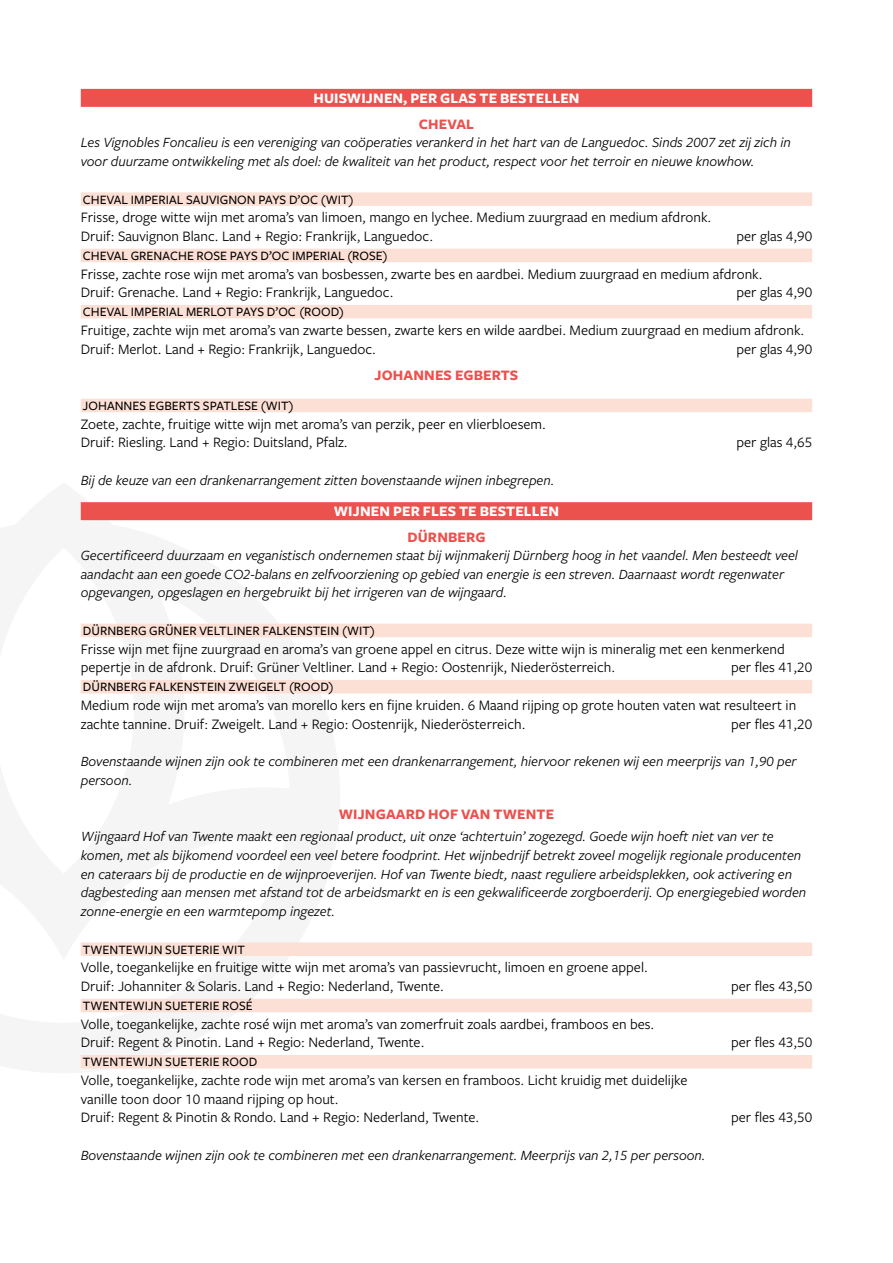
<style>
.page{position:relative;width:893px;height:1263px;background:#fff}
.page>*{position:absolute;margin:0;border:0;box-sizing:border-box;transform-origin:0 0}
.t1{font:15px/18.8px "Freight Sans Pro";color:#000}
.t2{font:700 15px "Freight Sans";letter-spacing:.01em;color:#fff}
.t3{font:700 15px "Freight Sans";letter-spacing:.01em;color:#eb514d}
.t4{font:italic 14.7px/18.8px "Freight Sans Pro";color:#000}
.t5{font:13.35px "Freight Sans Medium SC";letter-spacing:.005em;color:#000}
</style>
<div class="page">
<svg style="left:80px;top:502px;width:260px;height:567px"></svg>
<div style="left:81px;top:89px;width:731px;height:18px;background:#eb514d"></div>
<div style="left:81px;top:192px;width:731px;height:14px;background:#fcdfd5"></div>
<div style="left:81px;top:249px;width:731px;height:13px;background:#fcdfd5"></div>
<div style="left:81px;top:305px;width:731px;height:13px;background:#fcdfd5"></div>
<div style="left:81px;top:399px;width:731px;height:13px;background:#fcdfd5"></div>
<div style="left:81px;top:502px;width:731px;height:18px;background:#eb514d"></div>
<div style="left:81px;top:624px;width:731px;height:13px;background:#fcdfd5"></div>
<div style="left:81px;top:680px;width:731px;height:13px;background:#fcdfd5"></div>
<div style="left:81px;top:942px;width:731px;height:14px;background:#fcdfd5"></div>
<div style="left:81px;top:999px;width:731px;height:13px;background:#fcdfd5"></div>
<div style="left:81px;top:1055px;width:731px;height:13px;background:#fcdfd5"></div>
<p class="t2" style="left:313px;top:90px;width:268px">HUISWIJNEN, PER GLAS TE BESTELLEN</p>
<p class="t3" style="left:419px;top:116px;width:57px">CHEVAL</p>
<p class="t4" style="left:81px;top:133px;width:712px">Les Vignobles Foncalieu is een vereniging van coöperaties verankerd in het hart van de Languedoc. Sinds 2007 zet zij zich in voor duurzame ontwikkeling met als doel: de kwaliteit van het product, respect voor het terroir en nieuwe knowhow.</p>
<p class="t5" style="left:83px;top:192px;width:272px">CHEVAL IMPERIAL SAUVIGNON PAYS D’OC (WIT)</p>
<p class="t1" style="left:81px;top:207px;width:632px">Frisse, droge witte wijn met aroma’s van limoen, mango en lychee. Medium zuurgraad en medium afdronk.<br>Druif: Sauvignon Blanc. Land + Regio: Frankrijk, Languedoc.</p>
<p class="t1" style="left:736px;top:226px;width:77px">per glas 4,90</p>
<p class="t5" style="left:83px;top:248px;width:306px">CHEVAL GRENACHE ROSE PAYS D’OC IMPERIAL (ROSE)</p>
<p class="t1" style="left:81px;top:264px;width:683px">Frisse, zachte rose wijn met aroma’s van bosbessen, zwarte bes en aardbei. Medium zuurgraad en medium afdronk.<br>Druif: Grenache. Land + Regio: Frankrijk, Languedoc.</p>
<p class="t1" style="left:736px;top:282px;width:77px">per glas 4,90</p>
<p class="t5" style="left:83px;top:304px;width:263px">CHEVAL IMPERIAL MERLOT PAYS D’OC (ROOD)</p>
<p class="t1" style="left:81px;top:320px;width:725px">Fruitige, zachte wijn met aroma’s van zwarte bessen, zwarte kers en wilde aardbei. Medium zuurgraad en medium afdronk.<br>Druif: Merlot. Land + Regio: Frankrijk, Languedoc.</p>
<p class="t1" style="left:736px;top:339px;width:77px">per glas 4,90</p>
<p class="t3" style="left:375px;top:367px;width:145px">JOHANNES EGBERTS</p>
<p class="t5" style="left:83px;top:398px;width:212px">JOHANNES EGBERTS SPATLESE (WIT)</p>
<p class="t1" style="left:81px;top:414px;width:467px">Zoete, zachte, fruitige witte wijn met aroma’s van perzik, peer en vlierbloesem.<br>Druif: Riesling. Land + Regio: Duitsland, Pfalz.</p>
<p class="t1" style="left:736px;top:432px;width:77px">per glas 4,65</p>
<p class="t4" style="left:81px;top:470px;width:475px">Bij de keuze van een drankenarrangement zitten bovenstaande wijnen inbegrepen.</p>
<p class="t2" style="left:334px;top:503px;width:227px">WIJNEN PER FLES TE BESTELLEN</p>
<p class="t3" style="left:407px;top:529px;width:80px">DÜRNBERG</p>
<p class="t4" style="left:81px;top:545px;width:719px">Gecertificeerd duurzaam en veganistisch ondernemen staat bij wijnmakerij Dürnberg hoog in het vaandel. Men besteedt veel aandacht aan een goede CO2-balans en zelfvoorziening op gebied van energie is een streven. Daarnaast wordt regenwater opgevangen, opgeslagen en hergebruikt bij het irrigeren van de wijngaard.</p>
<p class="t5" style="left:83px;top:623px;width:293px">DÜRNBERG GRÜNER VELTLINER FALKENSTEIN (WIT)</p>
<p class="t1" style="left:81px;top:639px;width:706px">Frisse wijn met fijne zuurgraad en aroma’s van groene appel en citrus. Deze witte wijn is mineralig met een kenmerkend pepertje in de afdronk. Druif: Grüner Veltliner. Land + Regio: Oostenrijk, Niederösterreich.</p>
<p class="t1" style="left:731px;top:657px;width:83px">per fles 41,20</p>
<p class="t5" style="left:83px;top:679px;width:252px">DÜRNBERG FALKENSTEIN ZWEIGELT (ROOD)</p>
<p class="t1" style="left:81px;top:695px;width:717px">Medium rode wijn met aroma’s van morello kers en fijne kruiden. 6 Maand rijping op grote houten vaten wat resulteert in zachte tannine. Druif: Zweigelt. Land + Regio: Oostenrijk, Niederösterreich.</p>
<p class="t1" style="left:731px;top:714px;width:83px">per fles 41,20</p>
<p class="t4" style="left:81px;top:751px;width:717px">Bovenstaande wijnen zijn ook te combineren met een drankenarrangement, hiervoor rekenen wij een meerprijs van 1,90 per persoon.</p>
<p class="t3" style="left:339px;top:806px;width:217px">WIJNGAARD HOF VAN TWENTE</p>
<p class="t4" style="left:81px;top:826px;width:727px">Wijngaard Hof van Twente maakt een regionaal product, uit onze ‘achtertuin’ zogezegd. Goede wijn hoeft niet van ver te komen, met als bijkomend voordeel een veel betere foodprint. Het wijnbedrijf betrekt zoveel mogelijk regionale producenten en cateraars bij de productie en de wijnproeverijen. Hof van Twente biedt, naast reguliere arbeidsplekken, ook activering en dagbesteding aan mensen met afstand tot de arbeidsmarkt en is een gekwalificeerde zorgboerderij. Op energiegebied worden zonne-energie en een warmtepomp ingezet.</p>
<p class="t5" style="left:83px;top:942px;width:164px">TWENTEWIJN SUETERIE WIT</p>
<p class="t1" style="left:81px;top:957px;width:569px">Volle, toegankelijke en fruitige witte wijn met aroma’s van passievrucht, limoen en groene appel.<br>Druif: Johanniter &amp; Solaris. Land + Regio: Nederland, Twente.</p>
<p class="t1" style="left:731px;top:976px;width:83px">per fles 43,50</p>
<p class="t5" style="left:83px;top:998px;width:171px">TWENTEWIJN SUETERIE ROSÉ</p>
<p class="t1" style="left:81px;top:1014px;width:575px">Volle, toegankelijke, zachte rosé wijn met aroma’s van zomerfruit zoals aardbei, framboos en bes.<br>Druif: Regent &amp; Pinotin. Land + Regio: Nederland, Twente.</p>
<p class="t5" style="left:83px;top:1054px;width:176px">TWENTEWIJN SUETERIE ROOD</p>
<p class="t1" style="left:81px;top:1070px;width:608px">Volle, toegankelijke, zachte rode wijn met aroma’s van kersen en framboos. Licht kruidig met duidelijke vanille toon door 10 maand rijping op hout.<br>Druif: Regent &amp; Pinotin &amp; Rondo. Land + Regio: Nederland, Twente.</p>
<p class="t4" style="left:81px;top:1145px;width:626px">Bovenstaande wijnen zijn ook te combineren met een drankenarrangement. Meerprijs van 2,15 per persoon.</p>
<p class="t1" style="left:731px;top:1032px;width:83px">per fles 43,50</p>
<p class="t1" style="left:731px;top:1107px;width:83px">per fles 43,50</p>
</div>
